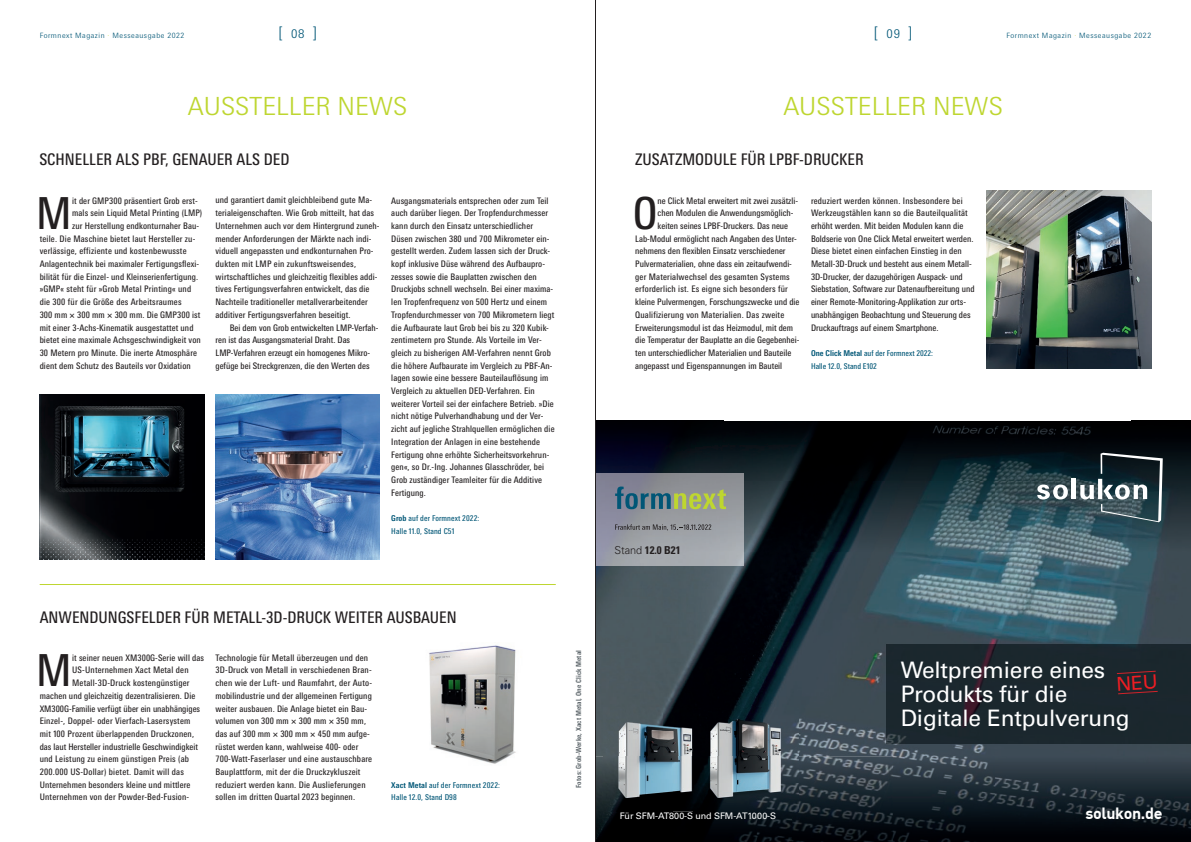
<style>
.page{position:relative;width:1191px;height:842px;background:#fff}
.page>*{position:absolute;margin:0;border:0;box-sizing:border-box;transform-origin:0 0}
.t1{font:condensed 44.1px "Messe Univers";color:#231f20}
.t2{font:300 25px "Messe Univers";color:#bed630}
.t3{font:22.7px/24px "Univers LT Std";letter-spacing:-.01em;color:#fff}
.t4{font:condensed 16px "Messe Univers";color:#231f20}
.t5{font:700 16px "DIN";letter-spacing:-.02em;color:#fff}
.t6{font:300 16px "Messe Univers";color:#005676}
.t7{font:700 condensed 11px "Univers";color:#231f20}
.t8{font:condensed 9px/12.7px "Messe Univers";letter-spacing:.01em;color:#231f20}
.t9{font:9px "Univers LT Std";letter-spacing:-.01em;color:#fff}
.t10{font:condensed 8px/12.7px "Messe Univers";letter-spacing:.01em;color:#005676}
.t11{font:300 7.3px "Messe Univers";letter-spacing:.07em;color:#005676}
.t12{font:700 condensed 7px "Messe Univers";letter-spacing:.01em;color:#576065}
.s1{color:#bed630}
.s2{font-size:12px}
.s3{font-weight:700}
.s4{font-weight:300;font-stretch:normal}
</style>
<div class="page">
<img style="left:40px;top:394px;width:164px;height:165px">
<img style="left:215px;top:394px;width:165px;height:165px">
<img style="left:986px;top:191px;width:165px;height:178px">
<img style="left:429px;top:645px;width:87px;height:119px">
<img style="left:596px;top:551px;width:595px;height:205px">
<img style="left:596px;top:421px;width:127px;height:53px">
<img style="left:723px;top:421px;width:408px;height:61px">
<img style="left:1131px;top:421px;width:60px;height:130px">
<img style="left:744px;top:482px;width:387px;height:69px">
<img style="left:596px;top:756px;width:25px;height:86px">
<img style="left:791px;top:756px;width:400px;height:86px">
<img style="left:621px;top:811px;width:170px;height:31px">
<img style="left:596px;top:474px;width:148px;height:91px">
<svg style="left:615px;top:487px;width:111px;height:22px;background:#79907c"></svg>
<svg style="left:615px;top:524px;width:96px;height:6px"></svg>
<div style="left:886px;top:645px;width:305px;height:98px;background:#1b272d"></div>
<svg style="left:1037px;top:484px;width:30px;height:15px"></svg>
<div style="left:1071px;top:479px;width:5px;height:20px;background:#fff"></div>
<svg style="left:1080px;top:453px;width:82px;height:69px;background:#44565c"></svg>
<img style="left:603px;top:707px;width:90px;height:77px">
<img style="left:603px;top:784px;width:195px;height:27px">
<img style="left:707px;top:707px;width:91px;height:77px">
<img style="left:693px;top:707px;width:14px;height:104px">
<hr style="left:40px;top:584px;width:516px;height:1px;background:#bed630">
<hr style="left:595px;top:0;width:1px;height:842px;background:#231f20">
<svg style="left:1116px;top:670px;width:42px;height:25px"></svg>
<p class="t11" style="left:40px;top:31px;width:146px">Formnext Magazin <span class="s1">·</span> Messeausgabe 2022</p>
<h3 class="t6" style="left:278px;top:23px;width:40px">[<span class="s2">08</span>]</h3>
<h3 class="t6" style="left:874px;top:23px;width:40px">[<span class="s2">09</span>]</h3>
<p class="t11" style="left:1006px;top:31px;width:146px">Formnext Magazin <span class="s1">·</span> Messeausgabe 2022</p>
<h2 class="t2" style="left:188px;top:90px;width:221px">AUSSTELLER NEWS</h2>
<h2 class="t2" style="left:783px;top:90px;width:221px">AUSSTELLER NEWS</h2>
<h3 class="t4" style="left:39px;top:150px;width:252px">SCHNELLER ALS PBF, GENAUER ALS DED</h3>
<h1 class="t1" style="left:36px;top:186px;width:37px">M</h1>
<p class="t8" style="left:72px;top:194px;width:127px">it der GMP300 präsentiert Grob erst-</p>
<p class="t8" style="left:72px;top:206px;width:132px">mals sein Liquid Metal Printing (LMP)</p>
<p class="t8" style="left:72px;top:219px;width:129px">zur Herstellung endkonturnaher Bau-</p>
<p class="t8" style="left:40px;top:232px;width:155px">teile. Die Maschine bietet laut Hersteller zu---</p>
<p class="t8" style="left:40px;top:245px;width:148px">verlässige, effiziente und kostenbewusste</p>
<p class="t8" style="left:40px;top:257px;width:161px">Anlagentechnik bei maximaler Fertigungsflexi-</p>
<p class="t8" style="left:40px;top:270px;width:160px">bilität für die Einzel- und Kleinserienfertigung.</p>
<p class="t8" style="left:40px;top:283px;width:153px">»GMP« steht für »Grob Metal Printing« und</p>
<p class="t8" style="left:40px;top:295px;width:143px">die 300 für die Größe des Arbeitsraumes</p>
<p class="t8" style="left:40px;top:308px;width:162px">300 mm × 300 mm × 300 mm. Die GMP300 ist</p>
<p class="t8" style="left:40px;top:321px;width:155px">mit einer 3-Achs-Kinematik ausgestattet und</p>
<p class="t8" style="left:40px;top:333px;width:163px">bietet eine maximale Achsgeschwindigkeit von</p>
<p class="t8" style="left:40px;top:346px;width:159px">30 Metern pro Minute. Die inerte Atmosphäre</p>
<p class="t8" style="left:40px;top:359px;width:153px">dient dem Schutz des Bauteils vor Oxidation</p>
<p class="t8" style="left:215px;top:194px;width:166px">und garantiert damit gleichbleibend gute Ma-- terialeigenschaften. Wie Grob mitteilt, hat das Unternehmen auch vor dem Hintergrund zuneh&shy;mender Anforderungen der Märkte nach indi&shy;viduell angepassten und endkonturnahen Pro&shy;dukten mit LMP ein zukunftsweisendes, wirtschaftliches und gleichzeitig flexibles addi&shy;tives Fertigungsverfahren entwickelt, das die Nachteile traditioneller metallverarbeitender additiver Fertigungsverfahren beseitigt.</p>
<p class="t8" style="left:215px;top:321px;width:165px;text-indent:14px">Bei dem von Grob entwickelten LMP-Verfah&shy;ren ist das Ausgangsmaterial Draht. Das LMP-Verfahren erzeugt ein homogenes Mikro&shy;gefüge bei Streckgrenzen, die den Werten des</p>
<p class="t8" style="left:391px;top:194px;width:165px">Ausgangsmaterials entsprechen oder zum Teil auch darüber liegen. Der Tropfendurchmesser kann durch den Einsatz unterschiedlicher Düsen zwischen 380 und 700 Mikrometer ein&shy;gestellt werden. Zudem lassen sich der Druck&shy;kopf inklusive Düse während des Aufbaupro&shy;zesses sowie die Bauplatten zwischen den Druckjobs schnell wechseln. Bei einer maxima&shy;len Tropfenfrequenz von 500 Hertz und einem Tropfendurchmesser von 700 Mikrometern liegt die Aufbaurate laut Grob bei bis zu 320 Kubik&shy;zentimetern pro Stunde. Als Vorteile im Ver&shy;gleich zu bisherigen AM-Verfahren nennt Grob die höhere Aufbaurate im Vergleich zu PBF-An&shy;lagen sowie eine bessere Bauteilauflösung im Vergleich zu aktuellen DED-Verfahren. Ein weiterer Vorteil sei der einfachere Betrieb. »Die nicht nötige Pulverhandhabung und der Ver&shy;zicht auf jegliche Strahlquellen ermöglichen die Integration der Anlagen in eine bestehende Fertigung ohne erhöhte Sicherheitsvorkehrun&shy;gen«, so Dr.-Ing. Johannes Glasschröder, bei Grob zuständiger Teamleiter für die Additive Fertigung.</p>
<p class="t10" style="left:391px;top:512px;width:89px"><span class="s3">Grob</span> auf der Formnext 2022:<br>Halle 11.0, Stand C51</p>
<h3 class="t4" style="left:40px;top:607px;width:418px">ANWENDUNGSFELDER FÜR METALL-3D-DRUCK WEITER AUSBAUEN</h3>
<p class="t8" style="left:215px;top:651px;width:158px">Technologie für Metall überzeugen und den 3D-Druck von Metall in verschiedenen Bran&shy;chen wie der Luft- und Raumfahrt, der Auto&shy;mobilindustrie und der allgemeinen Fertigung weiter ausbauen. Die Anlage bietet ein Bau&shy;volumen von 300 mm × 300 mm × 350 mm, das auf 300 mm × 300 mm × 450 mm aufge&shy;rüstet werden kann, wahlweise 400- oder 700-Watt-Faserlaser und eine austauschbare Bauplattform, mit der die Druckzykluszeit reduziert werden kann. Die Auslieferungen sollen im dritten Quartal 2023 beginnen.</p>
<h1 class="t1" style="left:36px;top:643px;width:37px">M</h1>
<p class="t8" style="left:72px;top:651px;width:133px">it seiner neuen XM300G-Serie will das</p>
<p class="t8" style="left:72px;top:664px;width:118px">US-Unternehmen Xact Metal den</p>
<p class="t8" style="left:72px;top:676px;width:119px">Metall-3D-Druck kostengünstiger</p>
<p class="t8" style="left:40px;top:689px;width:157px">machen und gleichzeitig dezentralisieren. Die</p>
<p class="t8" style="left:40px;top:702px;width:162px">XM300G-Familie verfügt über ein unabhängiges</p>
<p class="t8" style="left:40px;top:714px;width:152px">Einzel-, Doppel- oder Vierfach-Lasersystem</p>
<p class="t8" style="left:40px;top:727px;width:156px">mit 100 Prozent überlappenden Druckzonen,</p>
<p class="t8" style="left:40px;top:740px;width:160px">das laut Hersteller industrielle Geschwindigkeit</p>
<p class="t8" style="left:40px;top:753px;width:151px">und Leistung zu einem günstigen Preis (ab</p>
<p class="t8" style="left:40px;top:765px;width:146px">200.000 US-Dollar) bietet. Damit will das</p>
<p class="t8" style="left:40px;top:778px;width:152px">Unternehmen besonders kleine und mittlere</p>
<p class="t8" style="left:40px;top:791px;width:151px">Unternehmen von der Powder-Bed-Fusion-</p>
<p class="t10" style="left:391px;top:778px;width:110px"><span class="s3">Xact Metal</span> auf der Formnext 2022:<br>Halle 12.0, Stand D98</p>
<p class="t12" style="left:574px;top:788px;width:139px;rotate:-90deg">Fotos: Grob-Werke, Xact Metal, One Click Metal</p>
<h3 class="t4" style="left:635px;top:150px;width:230px">ZUSATZMODULE FÜR LPBF-DRUCKER</h3>
<p class="t8" style="left:811px;top:194px;width:165px">reduziert werden können. Insbesondere bei Werkzeugstählen kann so die Bauteilqualität erhöht werden. Mit beiden Modulen kann die Boldserie von One Click Metal erweitert werden.<br>Diese bietet einen einfachen Einstieg in den Metall-3D-Druck und besteht aus einem Metall-3D-Drucker, der dazugehörigen Auspack- und Siebstation, Software zur Datenaufbereitung und einer Remote-Monitoring-Applikation zur orts&shy;unabhängigen Beobachtung und Steuerung des Druckauftrags auf einem Smartphone.</p>
<p class="t10" style="left:811px;top:347px;width:124px"><span class="s3">One Click Metal</span> auf der Formnext 2022:<br>Halle 12.0, Stand E102</p>
<h1 class="t1" style="left:633px;top:186px;width:26px">O</h1>
<p class="t8" style="left:657px;top:194px;width:142px">ne Click Metal erweitert mit zwei zusätzli-</p>
<p class="t8" style="left:657px;top:206px;width:137px">chen Modulen die Anwendungsmöglich-</p>
<p class="t8" style="left:657px;top:219px;width:132px">keiten seines LPBF-Druckers. Das neue</p>
<p class="t8" style="left:635px;top:232px;width:163px">Lab-Modul ermöglicht nach Angaben des Unter-</p>
<p class="t8" style="left:635px;top:245px;width:152px">nehmens den flexiblen Einsatz verschiedener</p>
<p class="t8" style="left:635px;top:257px;width:158px">Pulvermaterialien, ohne dass ein zeitaufwendi-</p>
<p class="t8" style="left:635px;top:270px;width:156px">ger Materialwechsel des gesamten Systems</p>
<p class="t8" style="left:635px;top:283px;width:154px">erforderlich ist. Es eigne sich besonders für</p>
<p class="t8" style="left:635px;top:295px;width:166px">kleine Pulvermengen, Forschungszwecke und die</p>
<p class="t8" style="left:635px;top:308px;width:151px">Qualifizierung von Materialien. Das zweite</p>
<p class="t8" style="left:635px;top:321px;width:159px">Erweiterungsmodul ist das Heizmodul, mit dem</p>
<p class="t8" style="left:635px;top:333px;width:166px">die Temperatur der Bauplatte an die Gegebenhei-</p>
<p class="t8" style="left:635px;top:346px;width:158px">ten unterschiedlicher Materialien und Bauteile</p>
<p class="t8" style="left:635px;top:359px;width:149px">angepasst und Eigenspannungen im Bauteil</p>
<p class="t7" style="left:614px;top:543px;width:68px"><span class="s4">Stand</span> 12.0 B21</p>
<p class="t9" style="left:620px;top:811px;width:158px">Für SFM-AT800-S und SFM-AT1000-S</p>
<h3 class="t3" style="left:900px;top:658px;width:230px">Weltpremiere eines<br>Produkts für die<br>Digitale Entpulverung</h3>
<h3 class="t5" style="left:1085px;top:803px;width:79px">solukon.de</h3>
</div>
